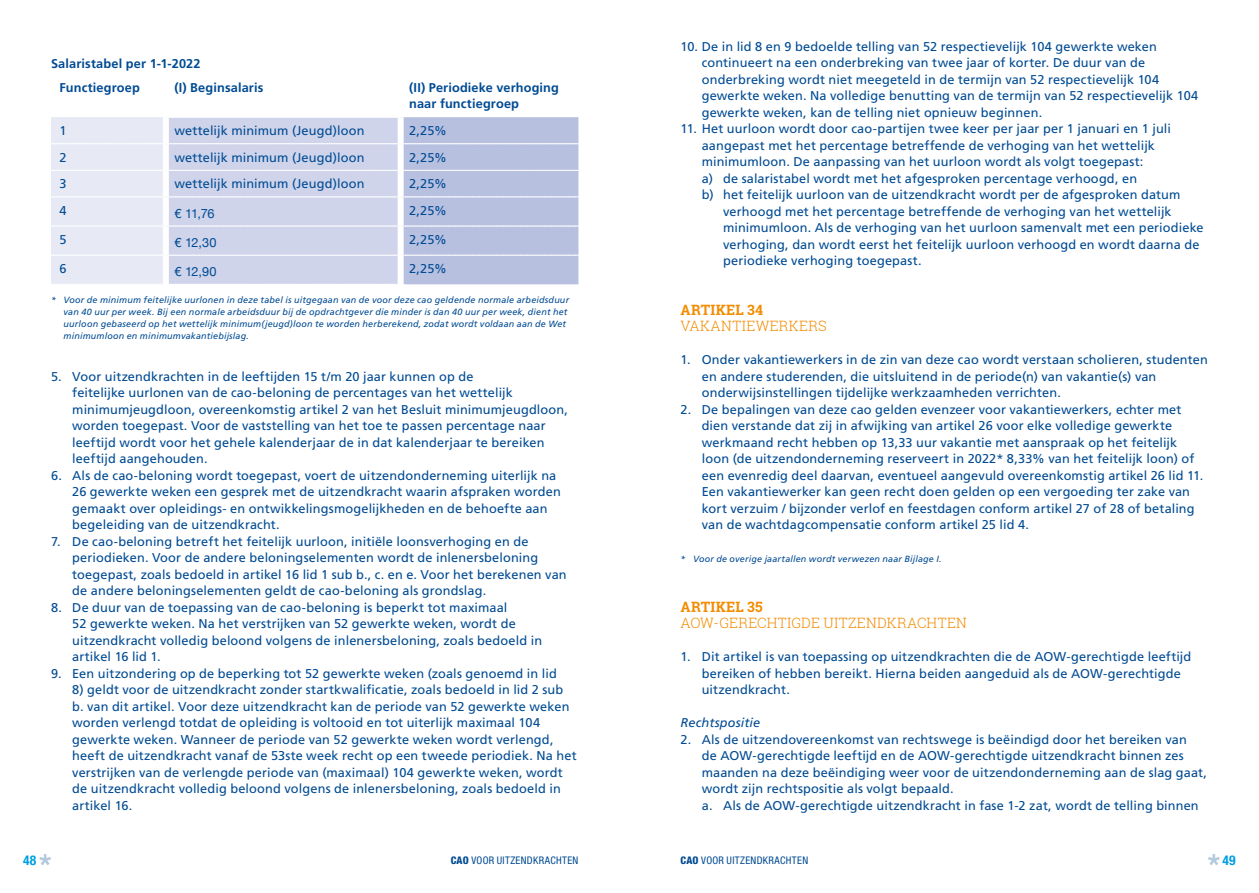
<style>
.page{position:relative;width:1259px;height:893px;background:#fff}
.page>*{position:absolute;margin:0;border:0;box-sizing:border-box;transform-origin:0 0}
.t1{font:300 14.25px "Roboto Slab";letter-spacing:.02em;color:#f28c00}
.t2{font:700 14.25px "Roboto Slab";letter-spacing:.015em;color:#f28c00}
.t3{font:700 condensed 13.5px "Helvetica Neue";color:#009fe3}
.t4{font:12.75px/16.5px "Frutiger LT Std";letter-spacing:.01em;color:#004b93}
.t5{font:700 12.75px/24.2px "Frutiger LT Std";letter-spacing:.01em;color:#004b93}
.t6{font:12.75px "Helvetica Neue";letter-spacing:-.03em;color:#004b93}
.t7{font:italic 12.75px "Frutiger LT Std";letter-spacing:.01em;color:#004b93}
.t8{font:condensed 10.5px "Helvetica Neue LT Pro";letter-spacing:.03em;color:#004b93}
.t9{font:italic 9px/12px "Frutiger LT Std";letter-spacing:.02em;color:#004b93}
.s1{font-weight:800}
</style>
<div class="page">
<svg style="left:1208px;top:854px;width:11px;height:11px"></svg>
<svg style="left:39px;top:854px;width:12px;height:11px"></svg>
<svg style="left:51px;top:117px;width:528px;height:168px;background:#d1d6eb"></svg>
<p class="t5" style="left:60px;top:51px;width:143px;text-indent:-8px">Salaristabel per 1-1-2022<br>Functiegroep</p>
<p class="t5" style="left:174px;top:75px;width:91px">(I) Beginsalaris</p>
<p class="t5" style="left:409px;top:79px;width:151px;line-height:16.5px">(II) Periodieke verhoging naar functiegroep</p>
<p class="t4" style="left:60px;top:123px;width:9px">1</p>
<p class="t4" style="left:174px;top:123px;width:192px">wettelijk minimum (Jeugd)loon</p>
<p class="t4" style="left:409px;top:123px;width:39px">2,25%</p>
<p class="t4" style="left:60px;top:149px;width:9px">2</p>
<p class="t4" style="left:174px;top:149px;width:192px">wettelijk minimum (Jeugd)loon</p>
<p class="t4" style="left:409px;top:149px;width:39px">2,25%</p>
<p class="t4" style="left:60px;top:176px;width:9px">3</p>
<p class="t4" style="left:174px;top:176px;width:192px">wettelijk minimum (Jeugd)loon</p>
<p class="t4" style="left:409px;top:176px;width:39px">2,25%</p>
<p class="t4" style="left:60px;top:202px;width:9px">4</p>
<p class="t6" style="left:174px;top:204px;width:42px">€ 11,76</p>
<p class="t4" style="left:409px;top:202px;width:39px">2,25%</p>
<p class="t4" style="left:60px;top:231px;width:9px">5</p>
<p class="t6" style="left:174px;top:233px;width:44px">€ 12,30</p>
<p class="t4" style="left:409px;top:231px;width:39px">2,25%</p>
<p class="t4" style="left:60px;top:261px;width:9px">6</p>
<p class="t6" style="left:174px;top:262px;width:44px">€ 12,90</p>
<p class="t4" style="left:409px;top:261px;width:39px">2,25%</p>
<p class="t9" style="left:64px;top:294px;width:507px;text-indent:-13px">* Voor de minimum feitelijke uurlonen in deze tabel is uitgegaan van de voor deze cao geldende normale arbeidsduur van 40 uur per week. Bij een normale arbeidsduur bij de opdrachtgever die minder is dan 40 uur per week, dient het uurloon gebaseerd op het wettelijk minimum(jeugd)loon te worden herberekend, zodat wordt voldaan aan de Wet minimumloon en minimumvakantiebijslag.</p>
<p class="t4" style="left:72px;top:368px;width:497px;text-indent:-21px">5. Voor uitzendkrachten in de leeftijden 15 t/m 20 jaar kunnen op de<br>feitelijke uurlonen van de cao-beloning de percentages van het wettelijk minimumjeugdloon, overeenkomstig artikel 2 van het Besluit minimumjeugdloon, worden toegepast. Voor de vaststelling van het toe te passen percentage naar leeftijd wordt voor het gehele kalenderjaar de in dat kalenderjaar te bereiken leeftijd aangehouden.</p>
<p class="t4" style="left:72px;top:467px;width:490px;text-indent:-21px">6. Als de cao-beloning wordt toegepast, voert de uitzendonderneming uiterlijk na 26 gewerkte weken een gesprek met de uitzendkracht waarin afspraken worden gemaakt over opleidings- en ontwikkelingsmogelijkheden en de behoefte aan begeleiding van de uitzendkracht.</p>
<p class="t4" style="left:72px;top:533px;width:496px;text-indent:-21px">7. De cao-beloning betreft het feitelijk uurloon, initiële loonsverhoging en de periodieken. Voor de andere beloningselementen wordt de inlenersbeloning toegepast, zoals bedoeld in artikel 16 lid 1 sub b., c. en e. Voor het berekenen van de andere beloningselementen geldt de cao-beloning als grondslag.</p>
<p class="t4" style="left:72px;top:599px;width:471px;text-indent:-21px">8. De duur van de toepassing van de cao-beloning is beperkt tot maximaal<br>52 gewerkte weken. Na het verstrijken van 52 gewerkte weken, wordt de uitzendkracht volledig beloond volgens de inlenersbeloning, zoals bedoeld in artikel 16 lid 1.</p>
<p class="t4" style="left:51px;top:665px;width:507px">9. Een uitzondering op de beperking tot 52 gewerkte weken (zoals genoemd in lid</p>
<p class="t4" style="left:72px;top:681px;width:506px">8) geldt voor de uitzendkracht zonder startkwalificatie, zoals bedoeld in lid 2 sub b. van dit artikel. Voor deze uitzendkracht kan de periode van 52 gewerkte weken worden verlengd totdat de opleiding is voltooid en tot uiterlijk maximaal 104 gewerkte weken. Wanneer de periode van 52 gewerkte weken wordt verlengd, heeft de uitzendkracht vanaf de 53ste week recht op een tweede periodiek. Na het verstrijken van de verlengde periode van (maximaal) 104 gewerkte weken, wordt de uitzendkracht volledig beloond volgens de inlenersbeloning, zoals bedoeld in artikel 16.</p>
<p class="t4" style="left:702px;top:38px;width:498px;text-indent:-21px">10. De in lid 8 en 9 bedoelde telling van 52 respectievelijk 104 gewerkte weken continueert na een onderbreking van twee jaar of korter. De duur van de onderbreking wordt niet meegeteld in de termijn van 52 respectievelijk 104 gewerkte weken. Na volledige benutting van de termijn van 52 respectievelijk 104 gewerkte weken, kan de telling niet opnieuw beginnen.</p>
<p class="t4" style="left:680px;top:120px;width:492px">11. Het uurloon wordt door cao-partijen twee keer per jaar per 1 januari en 1 juli</p>
<p class="t4" style="left:702px;top:137px;width:455px">aangepast met het percentage betreffende de verhoging van het wettelijk</p>
<p class="t4" style="left:702px;top:153px;width:443px">minimumloon. De aanpassing van het uurloon wordt als volgt toegepast:</p>
<p class="t4" style="left:702px;top:170px;width:437px">a) de salaristabel wordt met het afgesproken percentage verhoogd, en</p>
<p class="t4" style="left:702px;top:186px;width:480px">b) het feitelijk uurloon van de uitzendkracht wordt per de afgesproken datum</p>
<p class="t4" style="left:723px;top:203px;width:450px">verhoogd met het percentage betreffende de verhoging van het wettelijk</p>
<p class="t4" style="left:723px;top:219px;width:482px">minimumloon. Als de verhoging van het uurloon samenvalt met een periodieke</p>
<p class="t4" style="left:723px;top:236px;width:478px">verhoging, dan wordt eerst het feitelijk uurloon verhoogd en wordt daarna de</p>
<p class="t4" style="left:723px;top:252px;width:200px">periodieke verhoging toegepast.</p>
<p class="t2" style="left:680px;top:300px;width:84px">ARTIKEL 34</p>
<p class="t1" style="left:680px;top:316px;width:148px">VAKANTIEWERKERS</p>
<p class="t4" style="left:702px;top:351px;width:508px;text-indent:-21px">1. Onder vakantiewerkers in de zin van deze cao wordt verstaan scholieren, studenten en andere studerenden, die uitsluitend in de periode(n) van vakantie(s) van onderwijsinstellingen tijdelijke werkzaamheden verrichten.</p>
<p class="t4" style="left:702px;top:401px;width:503px;text-indent:-21px">2. De bepalingen van deze cao gelden evenzeer voor vakantiewerkers, echter met dien verstande dat zij in afwijking van artikel 26 voor elke volledige gewerkte werkmaand recht hebben op 13,33 uur vakantie met aanspraak op het feitelijk loon (de uitzendonderneming reserveert in 2022* 8,33% van het feitelijk loon) of een evenredig deel daarvan, eventueel aangevuld overeenkomstig artikel 26 lid 11.<br>Een vakantiewerker kan geen recht doen gelden op een vergoeding ter zake van kort verzuim / bijzonder verlof en feestdagen conform artikel 27 of 28 of betaling van de wachtdagcompensatie conform artikel 25 lid 4.</p>
<p class="t9" style="left:680px;top:553px;width:263px">* Voor de overige jaartallen wordt verwezen naar Bijlage I.</p>
<p class="t2" style="left:680px;top:597px;width:84px">ARTIKEL 35</p>
<p class="t1" style="left:680px;top:613px;width:288px">AOW-GERECHTIGDE UITZENDKRACHTEN</p>
<p class="t4" style="left:702px;top:648px;width:491px;text-indent:-21px">1. Dit artikel is van toepassing op uitzendkrachten die de AOW-gerechtigde leeftijd bereiken of hebben bereikt. Hierna beiden aangeduid als de AOW-gerechtigde uitzendkracht.</p>
<p class="t7" style="left:680px;top:715px;width:81px">Rechtspositie</p>
<p class="t4" style="left:702px;top:731px;width:507px;text-indent:-21px">2. Als de uitzendovereenkomst van rechtswege is beëindigd door het bereiken van<br>de AOW-gerechtigde leeftijd en de AOW-gerechtigde uitzendkracht binnen zes maanden na deze beëindiging weer voor de uitzendonderneming aan de slag gaat, wordt zijn rechtspositie als volgt bepaald.<br>a. Als de AOW-gerechtigde uitzendkracht in fase 1-2 zat, wordt de telling binnen</p>
<p class="t3" style="left:23px;top:849px;width:15px">48</p>
<p class="t8" style="left:451px;top:854px;width:129px"><span class="s1">CAO</span> VOOR UITZENDKRACHTEN</p>
<p class="t8" style="left:680px;top:854px;width:129px"><span class="s1">CAO</span> VOOR UITZENDKRACHTEN</p>
<p class="t3" style="left:1222px;top:849px;width:15px">49</p>
</div>
